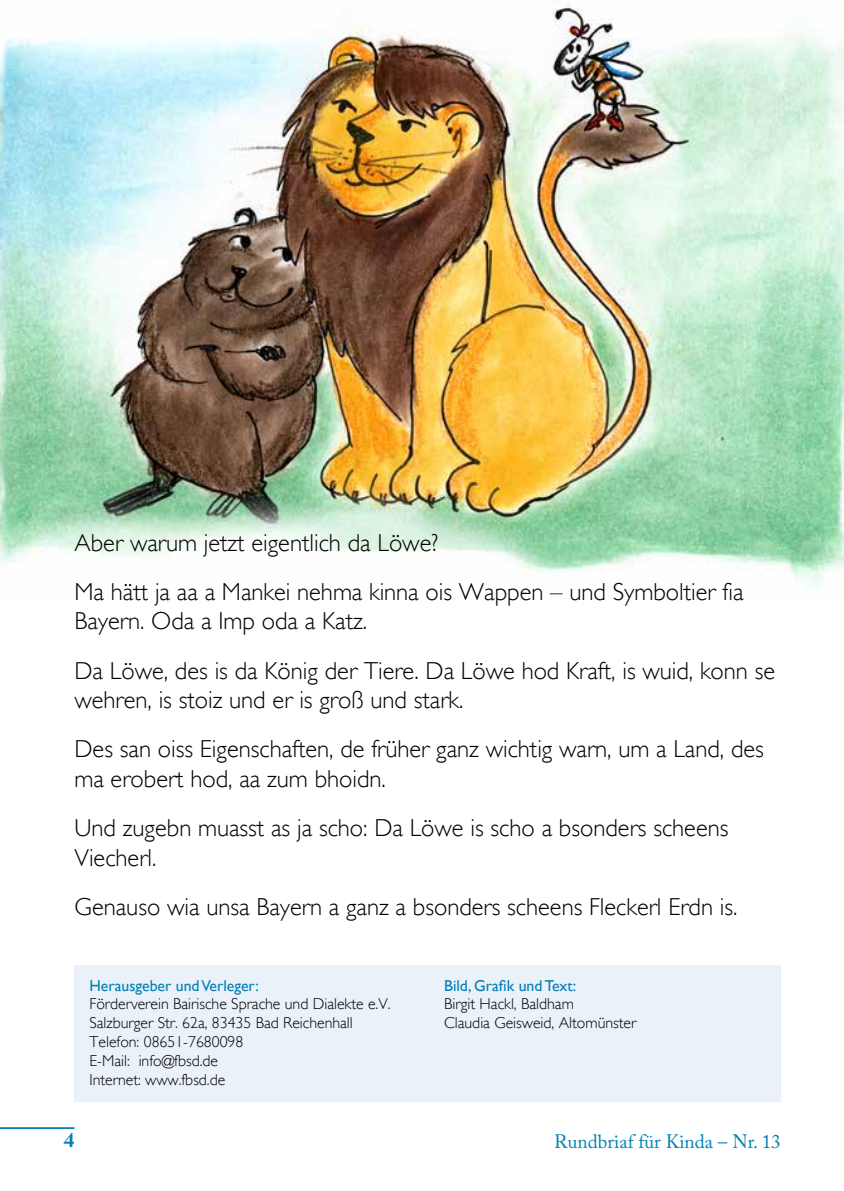
<style>
.page{position:relative;width:844px;height:1191px;background:#fff}
.page>*{position:absolute;margin:0;border:0;box-sizing:border-box;transform-origin:0 0}
.t1{font:300 24.5px/49.2px "Gill Sans";color:#000}
.t2{font:700 21px "Adobe Caslon Pro";color:#0080b5}
.t3{font:19.25px "Adobe Caslon Pro";color:#0080b5}
.t4{font:300 15.75px/18.9px "Gill Sans";color:#000}
.t5{font:15.75px "Gill Sans";color:#0080b5}
</style>
<div class="page">
<hr style="left:0;top:1127px;width:74px;height:2px;background:#0080b5">
<div style="left:74px;top:964px;width:706px;height:137px;background:#eaf1f9"></div>
<img style="left:0;top:6px;width:843px;height:584px">
<p class="t1" style="left:74px;top:518px;width:670px">Aber warum jetzt eigentlich da Löwe?<br>Ma hätt ja aa a Mankei nehma kinna ois Wappen – und Symboltier fia</p>
<p class="t1" style="left:74px;top:597px;width:702px">Bayern. Oda a Imp oda a Katz.<br>Da Löwe, des is da König der Tiere. Da Löwe hod Kraft, is wuid, konn se</p>
<p class="t1" style="left:74px;top:675px;width:690px">wehren, is stoiz und er is groß und stark.<br>Des san oiss Eigenschaften, de früher ganz wichtig warn, um a Land, des</p>
<p class="t1" style="left:74px;top:754px;width:655px">ma erobert hod, aa zum bhoidn.<br>Und zugebn muasst as ja scho: Da Löwe is scho a bsonders scheens</p>
<p class="t1" style="left:74px;top:833px;width:664px">Viecherl.<br>Genauso wia unsa Bayern a ganz a bsonders scheens Fleckerl Erdn is.</p>
<p class="t5" style="left:89px;top:976px;width:171px">Herausgeber und Verleger:</p>
<p class="t4" style="left:89px;top:995px;width:302px">Förderverein Bairische Sprache und Dialekte e.V.<br>Salzburger Str. 62a, 83435 Bad Reichenhall Telefon: 08651-7680098<br>E-Mail: info@fbsd.de<br>Internet: www.fbsd.de</p>
<p class="t5" style="left:444px;top:976px;width:133px">Bild, Grafik und Text:</p>
<p class="t4" style="left:444px;top:995px;width:193px">Birgit Hackl, Baldham<br>Claudia Geisweid, Altomünster</p>
<p class="t2" style="left:64px;top:1127px;width:12px">4</p>
<p class="t3" style="left:554px;top:1129px;width:228px">Rundbriaf für Kinda – Nr. 13</p>
</div>
